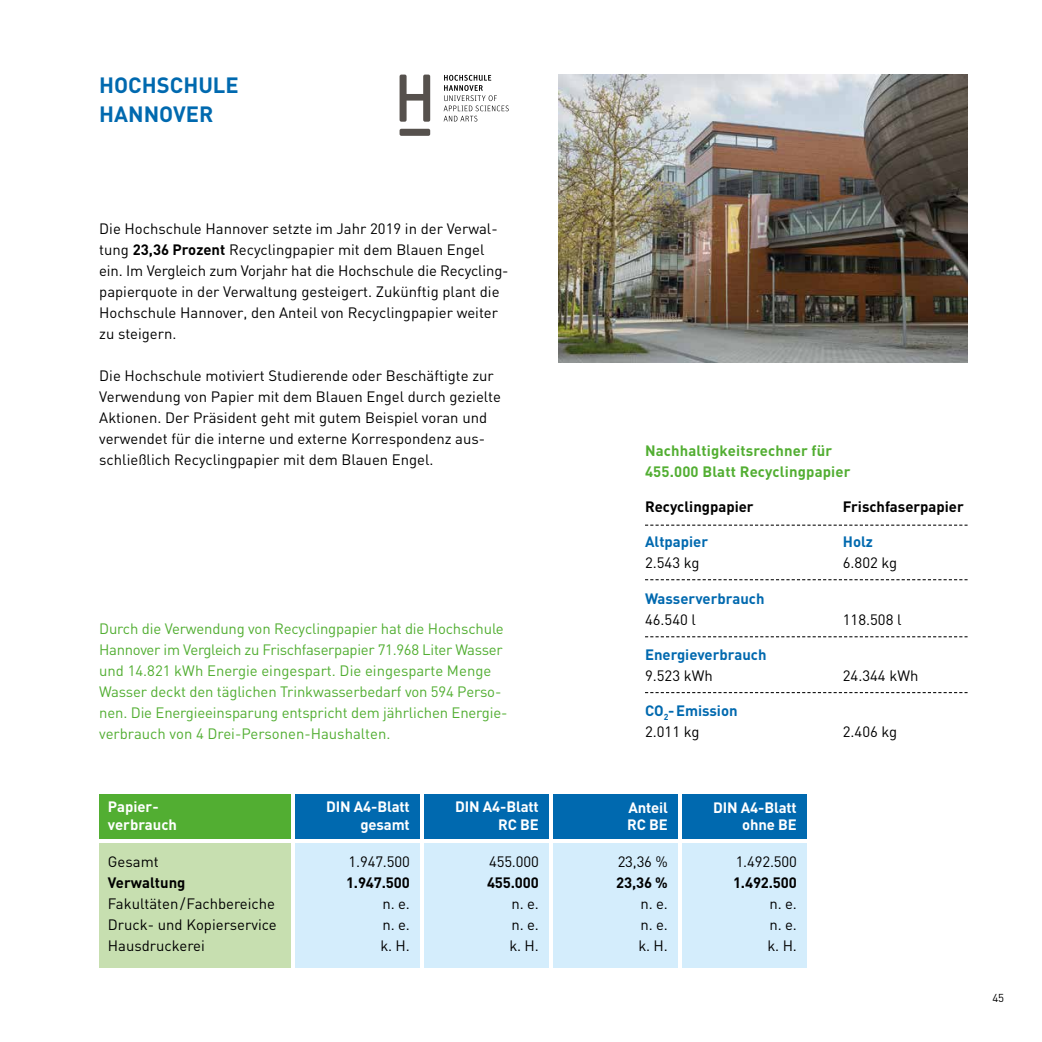
<style>
.page{position:relative;width:1042px;height:1042px;background:#fff}
.page>*{position:absolute;margin:0;border:0;box-sizing:border-box;transform-origin:0 0}
.t1{font:700 21.88px/29.8px "DIN";color:#0069af}
.t2{font:14.88px/21px "DIN";color:#000;text-align:justify}
.t3{font:14.88px/21px "DIN";letter-spacing:-.01em;color:#52ae32}
.t4{font:700 14.88px/17.5px "DIN";letter-spacing:-.01em;color:#fff;text-align:right}
.t5{font:700 14.88px "DIN";color:#000}
.t6{font:700 14.88px/21px "DIN";color:#0069af}
.t7{font:700 14.88px/21px "DIN";letter-spacing:.01em;color:#52ae32}
.t8{font:11.38px "DIN";color:#000}
.s1{font-weight:700}
.s2{font-weight:400;color:#000}
</style>
<div class="page">
<div style="left:295px;top:794px;width:124px;height:44px;background:#0069af"></div>
<div style="left:424px;top:794px;width:124px;height:44px;background:#0069af"></div>
<div style="left:553px;top:794px;width:124px;height:44px;background:#0069af"></div>
<div style="left:682px;top:794px;width:124px;height:44px;background:#0069af"></div>
<div style="left:295px;top:843px;width:124px;height:124px;background:#d4edfc"></div>
<div style="left:424px;top:843px;width:124px;height:124px;background:#d4edfc"></div>
<div style="left:553px;top:843px;width:124px;height:124px;background:#d4edfc"></div>
<div style="left:682px;top:843px;width:124px;height:124px;background:#d4edfc"></div>
<img style="left:558px;top:74px;width:409px;height:288px">
<div style="left:399px;top:129px;width:31px;height:7px;background:#56514d;border-radius:2px"></div>
<svg style="left:399px;top:75px;width:31px;height:47px"></svg>
<svg style="left:444px;top:75px;width:65px;height:46px"></svg>
<svg style="left:645px;top:525px;width:322px;height:1px"></svg>
<svg style="left:645px;top:579px;width:322px;height:1px"></svg>
<svg style="left:645px;top:636px;width:322px;height:1px"></svg>
<svg style="left:645px;top:692px;width:322px;height:1px"></svg>
<div style="left:99px;top:794px;width:191px;height:44px;background:#52ae32"></div>
<div style="left:99px;top:843px;width:191px;height:124px;background:#c7dfb0"></div>
<h1 class="t1" style="left:99px;top:69px;width:141px">HOCHSCHULE<br>HANNOVER</h1>
<p class="t2" style="left:99px;top:218px;width:411px;text-align:left">Die Hochschule Hannover setzte im Jahr 2019 in der Verwal&shy;tung <span class="s1">23,36 Prozent</span> Recyclingpapier mit dem Blauen Engel ein. Im Vergleich zum Vorjahr hat die Hochschule die Recycling&shy;papierquote in der Verwaltung gesteigert. Zukünftig plant die Hochschule Hannover, den Anteil von Recyclingpapier weiter zu steigern.</p>
<p class="t2" style="left:99px;top:365px;width:403px;text-align:left">Die Hochschule motiviert Studierende oder Beschäftigte zur Verwendung von Papier mit dem Blauen Engel durch gezielte Aktionen. Der Präsident geht mit gutem Beispiel voran und verwendet für die interne und externe Korrespondenz aus&shy;schließlich Recyclingpapier mit dem Blauen Engel.</p>
<p class="t3" style="left:99px;top:617px;width:410px">Durch die Verwendung von Recyclingpapier hat die Hochschule Hannover im Vergleich zu Frischfaserpapier 71.968 Liter Wasser und 14.821 kWh Energie eingespart. Die eingesparte Menge Wasser deckt den täglichen Trinkwasserbedarf von 594 Perso&shy;nen. Die Energieeinsparung entspricht dem jährlichen Energie&shy;verbrauch von 4 Drei-Personen-Haushalten.</p>
<p class="t4" style="left:108px;top:798px;width:71px;text-align:left">Papier&shy;verbrauch</p>
<p class="t2" style="left:108px;top:850px;width:52px">Gesamt</p>
<p class="t5" style="left:108px;top:872px;width:79px">Verwaltung</p>
<p class="t2" style="left:108px;top:892px;width:170px">Fakultäten / Fachbereiche Druck- und Kopierservice Hausdruckerei</p>
<p class="t4" style="left:326px;top:798px;width:85px">DIN A4-Blatt gesamt</p>
<p class="t2" style="left:349px;top:850px;width:63px">1.947.500</p>
<p class="t5" style="left:346px;top:872px;width:65px">1.947.500</p>
<p class="t2" style="left:380px;top:892px;width:31px">n. e. n. e. k. H.</p>
<p class="t4" style="left:455px;top:798px;width:85px">DIN A4-Blatt<br>RC BE</p>
<p class="t2" style="left:489px;top:850px;width:51px">455.000</p>
<p class="t5" style="left:487px;top:872px;width:53px">455.000</p>
<p class="t2" style="left:509px;top:892px;width:31px">n. e. n. e. k. H.</p>
<p class="t7" style="left:645px;top:440px;width:207px">Nachhaltigkeitsrechner für<br>455.000 Blatt Recyclingpapier</p>
<p class="t5" style="left:645px;top:497px;width:110px">Recyclingpapier</p>
<p class="t5" style="left:843px;top:497px;width:123px">Frischfaserpapier</p>
<p class="t6" style="left:645px;top:531px;width:65px">Altpapier</p>
<p class="t6" style="left:843px;top:531px;width:32px">Holz</p>
<p class="t2" style="left:645px;top:552px;width:56px">2.543 kg</p>
<p class="t2" style="left:843px;top:552px;width:56px">6.802 kg</p>
<p class="t6" style="left:645px;top:587px;width:121px">Wasserverbrauch</p>
<p class="t2" style="left:645px;top:608px;width:52px">46.540 l</p>
<p class="t2" style="left:843px;top:608px;width:60px">118.508 l</p>
<p class="t6" style="left:645px;top:643px;width:123px">Energieverbrauch</p>
<p class="t2" style="left:645px;top:664px;width:69px">9.523 kWh</p>
<p class="t2" style="left:843px;top:664px;width:77px">24.344 kWh</p>
<p class="t6" style="left:645px;top:699px;width:94px">CO<sub>2</sub>-Emission<br><span class="s2">2.011 kg</span></p>
<p class="t2" style="left:843px;top:720px;width:56px">2.406 kg</p>
<p class="t4" style="left:627px;top:798px;width:42px;text-align:left">Anteil<br>RC BE</p>
<p class="t2" style="left:618px;top:850px;width:52px">23,36 %</p>
<p class="t5" style="left:616px;top:872px;width:53px">23,36 %</p>
<p class="t2" style="left:638px;top:892px;width:31px">n. e. n. e. k. H.</p>
<p class="t4" style="left:713px;top:798px;width:85px">DIN A4-Blatt ohne BE</p>
<p class="t2" style="left:735px;top:850px;width:63px">1.492.500</p>
<p class="t5" style="left:733px;top:872px;width:65px">1.492.500</p>
<p class="t2" style="left:767px;top:892px;width:31px">n. e. n. e. k. H.</p>
<p class="t8" style="left:992px;top:990px;width:13px">45</p>
</div>
